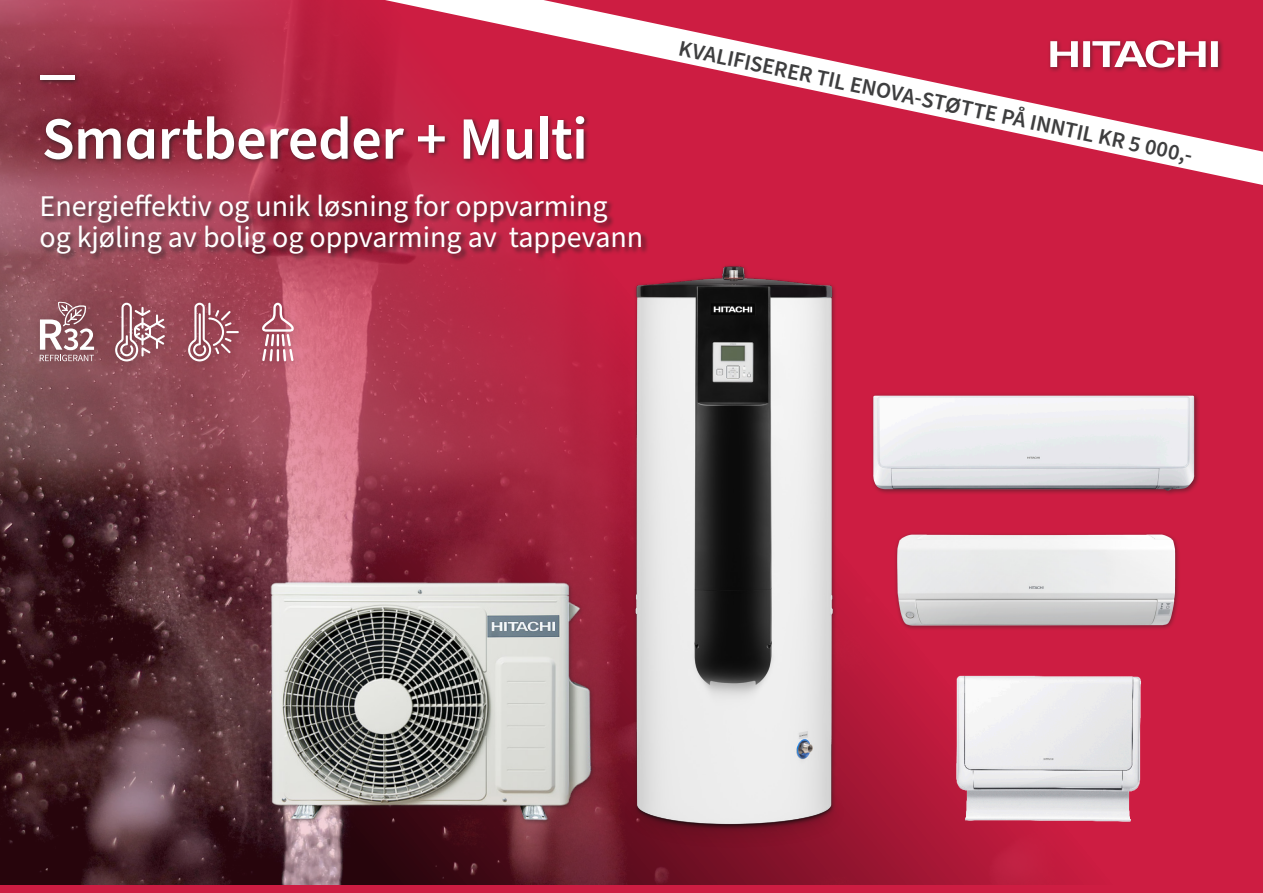
<style>
.page{position:relative;width:1263px;height:893px;background:#fff}
.page>*{position:absolute;margin:0;border:0;box-sizing:border-box;transform-origin:0 0}
.Headline_1_Line{font:600 60px "Source Sans Pro";letter-spacing:-.01em;color:#fff}
.t1{font:30px "Source Sans Pro";color:#fff}
.t2{font:600 22.5px "Source Sans Pro";color:#3e3e3f}
</style>
<div class="page">
<img style="left:0;top:0;width:1263px;height:885px">
<div style="left:37px;top:72px;width:553px;height:93px;background:#231f20;opacity:.75"></div>
<div style="left:40px;top:75px;width:35px;height:5px;background:#fff"></div>
<div style="left:894px;top:532px;width:286px;height:99px;background:#c51d40"></div>
<img style="left:957px;top:534px;width:248px;height:95px">
<div style="left:870px;top:392px;width:330px;height:104px;background:#231f20;opacity:.5"></div>
<img style="left:957px;top:396px;width:237px;height:95px">
<div style="left:39px;top:193px;width:609px;height:68px;background:#231f20;opacity:.75"></div>
<img style="left:957px;top:640px;width:221px;height:204px">
<img style="left:512px;top:220px;width:445px;height:655px">
<img style="left:222px;top:567px;width:432px;height:262px">
<div style="left:33px;top:295px;width:71px;height:75px;background:#231f20;opacity:.25"></div>
<svg style="left:40px;top:302px;width:54px;height:59px"></svg>
<div style="left:109px;top:296px;width:65px;height:75px;background:#231f20;opacity:.25"></div>
<svg style="left:115px;top:303px;width:50px;height:58px"></svg>
<div style="left:182px;top:296px;width:66px;height:75px;background:#231f20;opacity:.25"></div>
<svg style="left:188px;top:303px;width:51px;height:58px;background:#ae6d78"></svg>
<div style="left:256px;top:296px;width:47px;height:74px;background:#231f20;opacity:.25"></div>
<svg style="left:262px;top:303px;width:32px;height:58px"></svg>
<svg style="left:385px;top:0;width:878px;height:185px;fill:#cd1d42"></svg>
<p class="Headline_1_Line" style="left:42px;top:99px;width:547px">Smartbereder + Multi</p>
<p class="t1" style="left:40px;top:186px;width:570px">Energieffektiv og unik løsning for oppvarming</p>
<p class="t1" style="left:40px;top:217px;width:605px">og kjøling av bolig og oppvarming av tappevann</p>
<p class="t2" style="left:682px;top:32px;width:526px;rotate:12deg">KVALIFISERER TIL ENOVA-STØTTE PÅ INNTIL KR 5 000,-</p>
</div>
